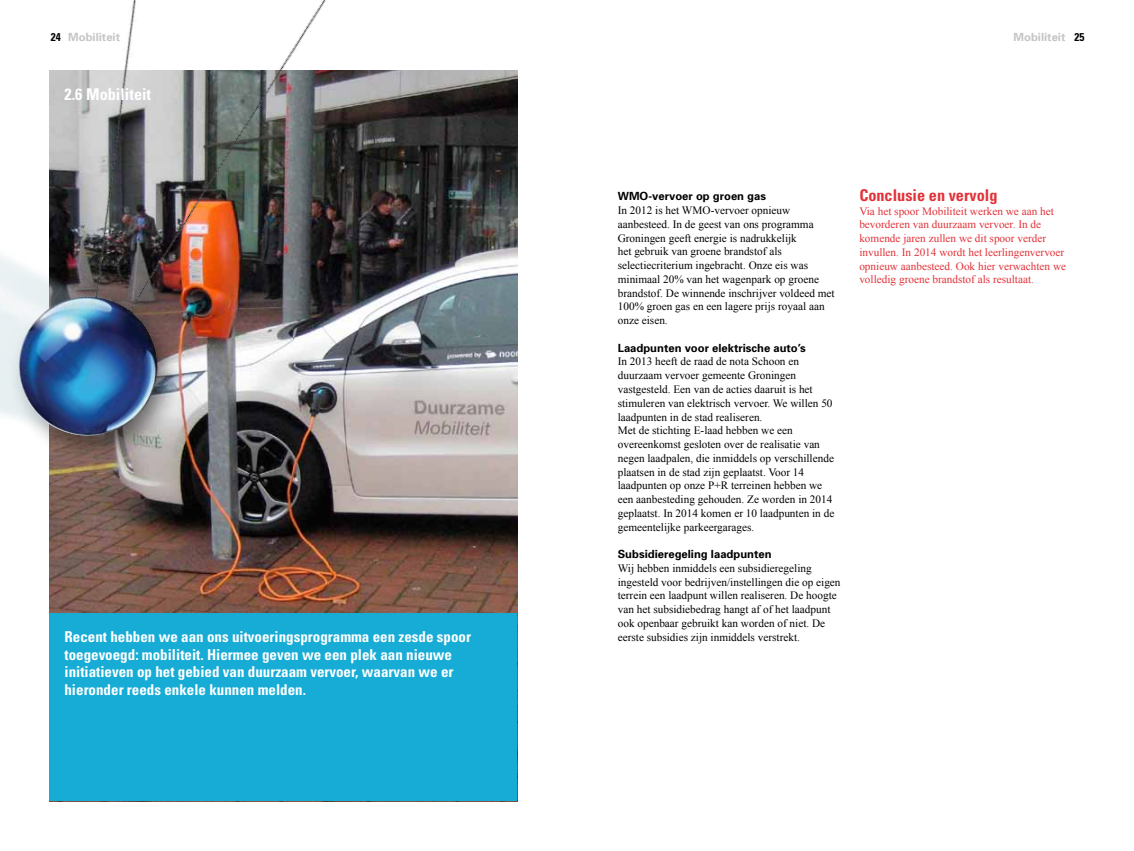
<style>
.page{position:relative;width:1134px;height:851px;background:#fff}
.page>*{position:absolute;margin:0;border:0;box-sizing:border-box;transform-origin:0 0}
.t1{font:700 condensed 16.25px "Univers";color:#e23138}
.t2{font:700 condensed 16.25px "Univers";color:#fff}
.t3{font:700 condensed 15px/17.5px "Univers";color:#fff}
.t4{font:11.25px/13.8px "Times New Roman";color:#000}
.t5{font:11.25px/13.8px "Times New Roman";color:#e23138}
.t6{font:700 11.25px "Univers";color:#000}
.t7{font:700 11.25px "Univers";color:#c4c5c5}
.s1{font-stretch:condensed;color:#000}
</style>
<div class="page">
<img style="left:50px;top:71px;width:467px;height:542px">
<img style="left:0;top:0;width:478px;height:583px">
<div style="left:50px;top:613px;width:467px;height:188px;background:#16acd6"></div>
<p class="t7" style="left:51px;top:31px;width:71px"><span class="s1">24</span> Mobiliteit</p>
<p class="t7" style="left:1013px;top:31px;width:72px">Mobiliteit <span class="s1">25</span></p>
<h1 class="t2" style="left:64px;top:84px;width:88px">2.6 Mobiliteit</h1>
<h2 class="t3" style="left:64px;top:628px;width:408px">Recent hebben we aan ons uitvoeringsprogramma een zesde spoor toegevoegd: mobiliteit. Hiermee geven we een plek aan nieuwe initiatieven op het gebied van duurzaam vervoer, waarvan we er hieronder reeds enkele kunnen melden.</h2>
<p class="t6" style="left:618px;top:189px;width:150px">WMO-vervoer op groen gas</p>
<p class="t4" style="left:618px;top:203px;width:218px">In 2012 is het WMO-vervoer opnieuw aanbesteed. In de geest van ons programma Groningen geeft energie is nadrukkelijk<br>het gebruik van groene brandstof als selectiecriterium ingebracht. Onze eis was minimaal 20% van het wagenpark op groene brandstof. De winnende inschrijver voldeed met 100% groen gas en een lagere prijs royaal aan onze eisen.</p>
<p class="t6" style="left:618px;top:341px;width:189px">Laadpunten voor elektrische auto’s</p>
<p class="t4" style="left:618px;top:354px;width:218px">In 2013 heeft de raad de nota Schoon en duurzaam vervoer gemeente Groningen vastgesteld. Een van de acties daaruit is het stimuleren van elektrisch vervoer. We willen 50 laadpunten in de stad realiseren.<br>Met de stichting E-laad hebben we een overeenkomst gesloten over de realisatie van negen laadpalen, die inmiddels op verschillende plaatsen in de stad zijn geplaatst. Voor 14 laadpunten op onze P+R terreinen hebben we een aanbesteding gehouden. Ze worden in 2014 geplaatst. In 2014 komen er 10 laadpunten in de gemeentelijke parkeergarages.</p>
<p class="t6" style="left:618px;top:547px;width:155px">Subsidieregeling laadpunten</p>
<p class="t4" style="left:618px;top:561px;width:224px">Wij hebben inmiddels een subsidieregeling ingesteld voor bedrijven/instellingen die op eigen terrein een laadpunt willen realiseren. De hoogte van het subsidiebedrag hangt af of het laadpunt ook openbaar gebruikt kan worden of niet. De eerste subsidies zijn inmiddels verstrekt.</p>
<h1 class="t1" style="left:859px;top:185px;width:140px">Conclusie en vervolg</h1>
<p class="t5" style="left:859px;top:204px;width:208px">Via het spoor Mobiliteit werken we aan het bevorderen van duurzaam vervoer. In de komende jaren zullen we dit spoor verder invullen. In 2014 wordt het leerlingenvervoer opnieuw aanbesteed. Ook hier verwachten we volledig groene brandstof als resultaat.</p>
</div>
